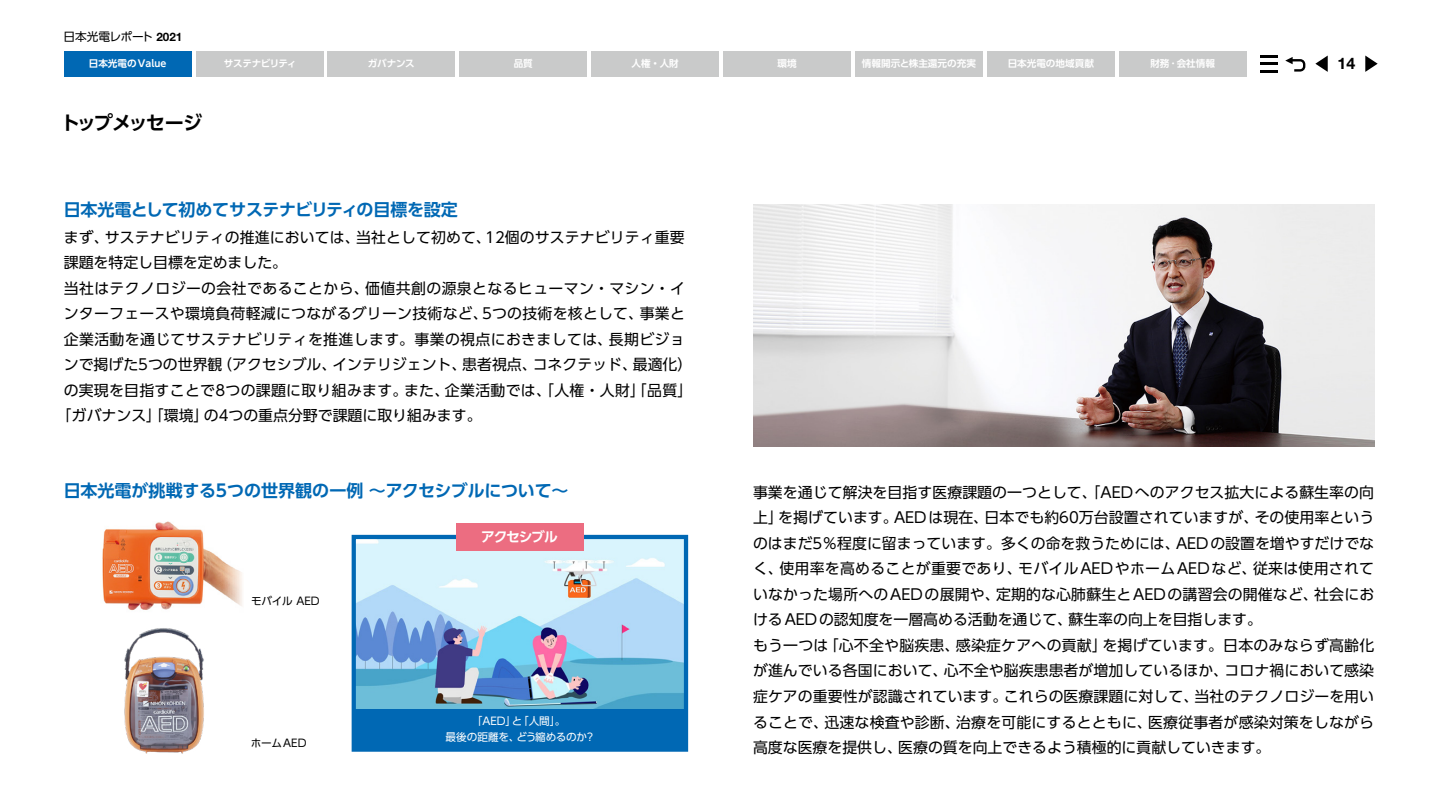
<style>
.page{position:relative;width:1438px;height:808px;background:#fff}
.page>*{position:absolute;margin:0;border:0;box-sizing:border-box;transform-origin:0 0}
.t1{font:700 19.2px "UD Shin Go Pr 6 N De";letter-spacing:-.105em;color:#000}
.t2{font:700 16.95px "UD Shin Go Pr 6 N De";letter-spacing:-.005em;color:#0068b4}
.t3{font:700 15.9px "Helvetica Neue LT Pro";color:#000}
.t4{font:14.85px/25.5px "UD Shin Go Pr 6 N";letter-spacing:.005em;color:#000}
.t5{font:14.85px "UD Shin Go Pr 6 N";letter-spacing:.025em;color:#000}
.t6{font:700 13.8px "UD Shin Go Pr 6 N De";letter-spacing:-.095em;color:#fff}
.t7{font:11.7px "UD Shin Go Pr 6 N";letter-spacing:-.015em;color:#000}
.t8{font:10.65px/15.9px "UD Shin Go Pr 6 N";letter-spacing:-.005em;color:#fff;text-align:center}
.t9{font:10.65px "UD Shin Go Pr 6 N";letter-spacing:-.01em;color:#000}
.t10{font:700 9.6px "UD Shin Go Pr 6 N De";color:#fff}
.t11{font:700 9.6px "UD Shin Go Pr 6 N De";letter-spacing:-.045em;color:#fff}
.s1{font-family:"Helvetica Neue";font-weight:700}
</style>
<div class="page">
<img style="left:102px;top:521px;width:140px;height:90px">
<img style="left:124px;top:628px;width:80px;height:126px">
<img style="left:753px;top:204px;width:620px;height:242px">
<svg style="left:351px;top:533px;width:338px;height:219px;background:#7eb4da"></svg>
<div style="left:456px;top:523px;width:127px;height:28px;background:#ec6d81"></div>
<div style="left:723px;top:51px;width:127px;height:26px;background:#c9caca"></div>
<div style="left:459px;top:51px;width:128px;height:26px;background:#c9caca"></div>
<div style="left:855px;top:51px;width:127px;height:26px;background:#c9caca"></div>
<div style="left:327px;top:51px;width:128px;height:26px;background:#c9caca"></div>
<div style="left:986px;top:51px;width:128px;height:25px;background:#c9caca"></div>
<div style="left:1118px;top:51px;width:128px;height:25px;background:#c9caca"></div>
<div style="left:591px;top:51px;width:128px;height:25px;background:#c9caca"></div>
<div style="left:196px;top:51px;width:127px;height:26px;background:#c9caca"></div>
<div style="left:64px;top:51px;width:127px;height:26px;background:#0068b4"></div>
<svg style="left:1260px;top:55px;width:17px;height:2px"></svg>
<svg style="left:1260px;top:63px;width:17px;height:9px"></svg>
<svg style="left:1285px;top:57px;width:21px;height:15px"></svg>
<svg style="left:1315px;top:56px;width:12px;height:16px"></svg>
<svg style="left:1365px;top:56px;width:12px;height:16px"></svg>
<p class="t7" style="left:64px;top:27px;width:120px">日本光電レポート <span class="s1">2021</span></p>
<p class="t10" style="left:89px;top:56px;width:79px">日本光電のValue</p>
<p class="t11" style="left:224px;top:56px;width:74px">サステナビリティ</p>
<p class="t10" style="left:368px;top:56px;width:48px">ガバナンス</p>
<p class="t10" style="left:513px;top:56px;width:21px">品質</p>
<p class="t10" style="left:631px;top:56px;width:49px">人権・人財</p>
<p class="t10" style="left:777px;top:56px;width:21px">環境</p>
<p class="t10" style="left:861px;top:56px;width:115px">情報開示と株主還元の充実</p>
<p class="t10" style="left:1007px;top:56px;width:88px">日本光電の地域貢献</p>
<p class="t10" style="left:1150px;top:56px;width:66px">財務･会社情報</p>
<p class="t3" style="left:1337px;top:54px;width:19px">14</p>
<p class="t1" style="left:61px;top:107px;width:143px">トップメッセージ</p>
<p class="t2" style="left:64px;top:196px;width:396px">日本光電として初めてサステナビリティの目標を設定</p>
<p class="t4" style="left:64px;top:224px;width:622px">まず、サステナビリティの推進においては、当社として初めて、12個のサステナビリティ重要</p>
<p class="t4" style="left:64px;top:249px;width:225px">課題を特定し目標を定めました。</p>
<p class="t5" style="left:64px;top:276px;width:622px">当社はテクノロジーの会社であることから、価値共創の源泉となるヒューマン・マシン・イ</p>
<p class="t4" style="left:64px;top:300px;width:622px">ンターフェースや環境負荷軽減につながるグリーン技術など、5つの技術を核として、事業と</p>
<p class="t5" style="left:64px;top:327px;width:622px">企業活動を通じてサステナビリティを推進します。事業の視点におきましては、長期ビジョ</p>
<p class="t4" style="left:64px;top:351px;width:630px">ンで掲げた5つの世界観（アクセシブル、インテリジェント、患者視点、コネクテッド、最適化）</p>
<p class="t4" style="left:64px;top:377px;width:630px">の実現を目指すことで8つの課題に取り組みます。また、企業活動では、「人権・人財」「品質」</p>
<p class="t4" style="left:56px;top:402px;width:427px">「ガバナンス」「環境」の4つの重点分野で課題に取り組みます。</p>
<p class="t2" style="left:64px;top:476px;width:506px">日本光電が挑戦する5つの世界観の一例 ～アクセシブルについて～</p>
<p class="t9" style="left:251px;top:592px;width:70px">モバイル AED</p>
<p class="t9" style="left:251px;top:734px;width:57px">ホームAED</p>
<p class="t6" style="left:481px;top:526px;width:78px">アクセシブル</p>
<p class="t8" style="left:445px;top:713px;width:151px">「AED」と「人間」。<br>最後の距離を、どう縮めるのか？</p>
<p class="t4" style="left:753px;top:479px;width:622px">事業を通じて解決を目指す医療課題の一つとして、「AEDへのアクセス拡大による蘇生率の向上」を掲げています。AEDは現在、日本でも約60万台設置されていますが、その使用率というのはまだ5％程度に留まっています。多くの命を救うためには、AEDの設置を増やすだけでなく、使用率を高めることが重要であり、モバイルAEDやホームAEDなど、従来は使用されていなかった場所へのAEDの展開や、定期的な心肺蘇生とAEDの講習会の開催など、社会におけるAEDの認知度を一層高める活動を通じて、蘇生率の向上を目指します。<br>もう一つは「心不全や脳疾患、感染症ケアへの貢献」を掲げています。日本のみならず高齢化が進んでいる各国において、心不全や脳疾患患者が増加しているほか、コロナ禍において感染症ケアの重要性が認識されています。これらの医療課題に対して、当社のテクノロジーを用いることで、迅速な検査や診断、治療を可能にするとともに、医療従事者が感染対策をしながら高度な医療を提供し、医療の質を向上できるよう積極的に貢献していきます。</p>
</div>
